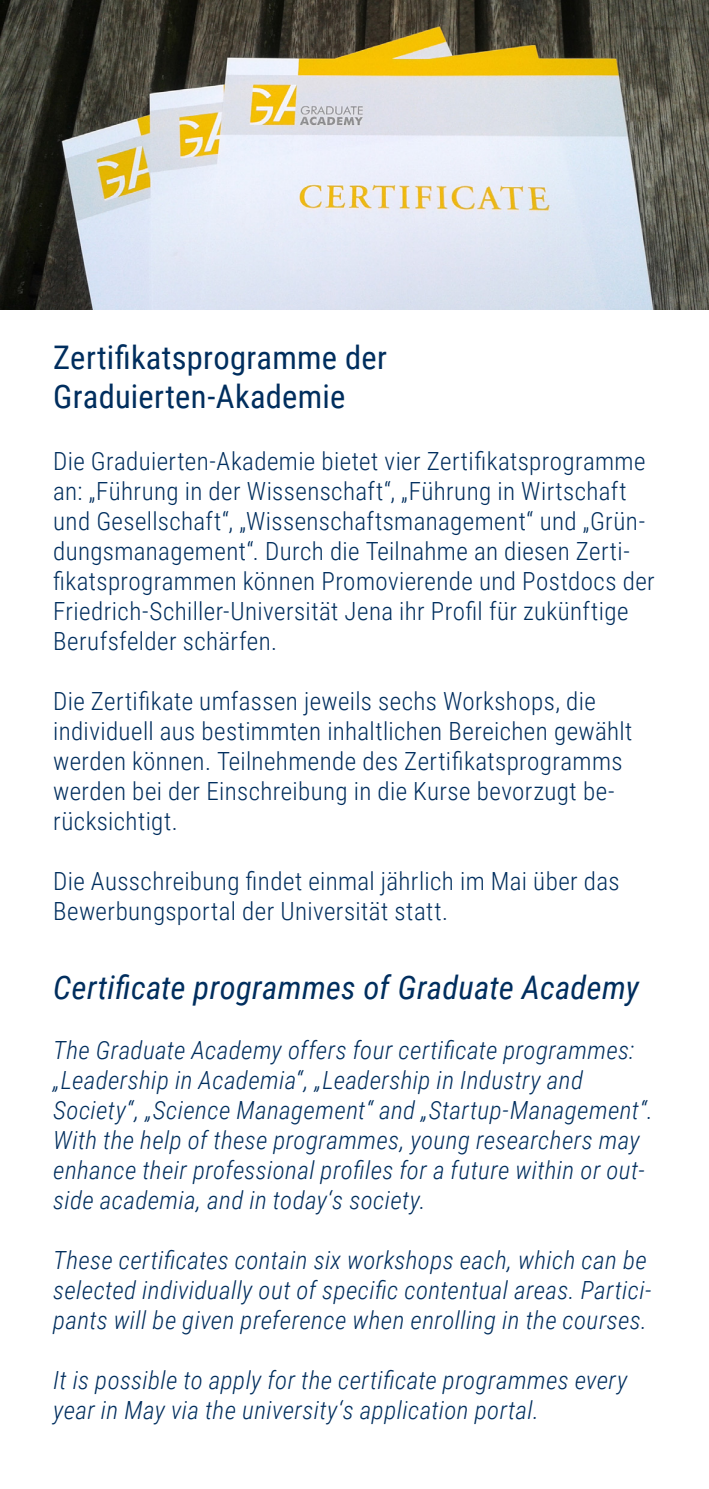
<style>
.page{position:relative;width:709px;height:1489px;background:#fff}
.page>*{position:absolute;margin:0;border:0;box-sizing:border-box;transform-origin:0 0}
.t1{font:32.5px "Roboto Condensed";letter-spacing:.01em;color:#002e5e}
.t2{font:italic 32.5px "Roboto Condensed";letter-spacing:.005em;color:#002e5e}
.t3{font:300 25px/30px "Roboto Condensed";letter-spacing:.015em;color:#002e5e}
.t4{font:italic 300 25px/30px "Roboto Condensed";letter-spacing:.015em;color:#002e5e}
</style>
<div class="page">
<img style="left:0;top:0;width:709px;height:309px">
<p class="t1" style="left:53px;top:334px;width:335px">Zertifikatsprogramme der</p>
<p class="t1" style="left:53px;top:373px;width:294px">Graduierten-Akademie</p>
<p class="t3" style="left:53px;top:445px;width:603px">Die Graduierten-Akademie bietet vier Zertifikatsprogramme an: „Führung in der Wissenschaft“, „Führung in Wirtschaft und Gesellschaft“, „Wissenschaftsmanagement“ und „Grün&shy;dungsmanagement“. Durch die Teilnahme an diesen Zerti&shy;fikatsprogrammen können Promovierende und Postdocs der Friedrich-Schiller-Universität Jena ihr Profil für zukünftige Berufsfelder schärfen.</p>
<p class="t3" style="left:53px;top:685px;width:581px">Die Zertifikate umfassen jeweils sechs Workshops, die individuell aus bestimmten inhaltlichen Bereichen gewählt werden können. Teilnehmende des Zertifikatsprogramms werden bei der Einschreibung in die Kurse bevorzugt be&shy;rücksichtigt.</p>
<p class="t3" style="left:53px;top:865px;width:568px">Die Ausschreibung findet einmal jährlich im Mai über das<br>Bewerbungsportal der Universität statt.</p>
<p class="t2" style="left:53px;top:964px;width:587px">Certificate programmes of Graduate Academy</p>
<p class="t4" style="left:53px;top:1033px;width:601px">The Graduate Academy offers four certificate programmes: „Leadership in Academia“, „Leadership in Industry and Society“, „Science Management“ and „Startup-Management“.<br>With the help of these programmes, young researchers may enhance their professional profiles for a future within or out&shy;side academia, and in today‘s society.</p>
<p class="t4" style="left:53px;top:1243px;width:600px">These certificates contain six workshops each, which can be selected individually out of specific contentual areas. Partici&shy;pants will be given preference when enrolling in the courses.</p>
<p class="t4" style="left:53px;top:1363px;width:575px">It is possible to apply for the certificate programmes every year in May via the university‘s application portal.</p>
</div>
